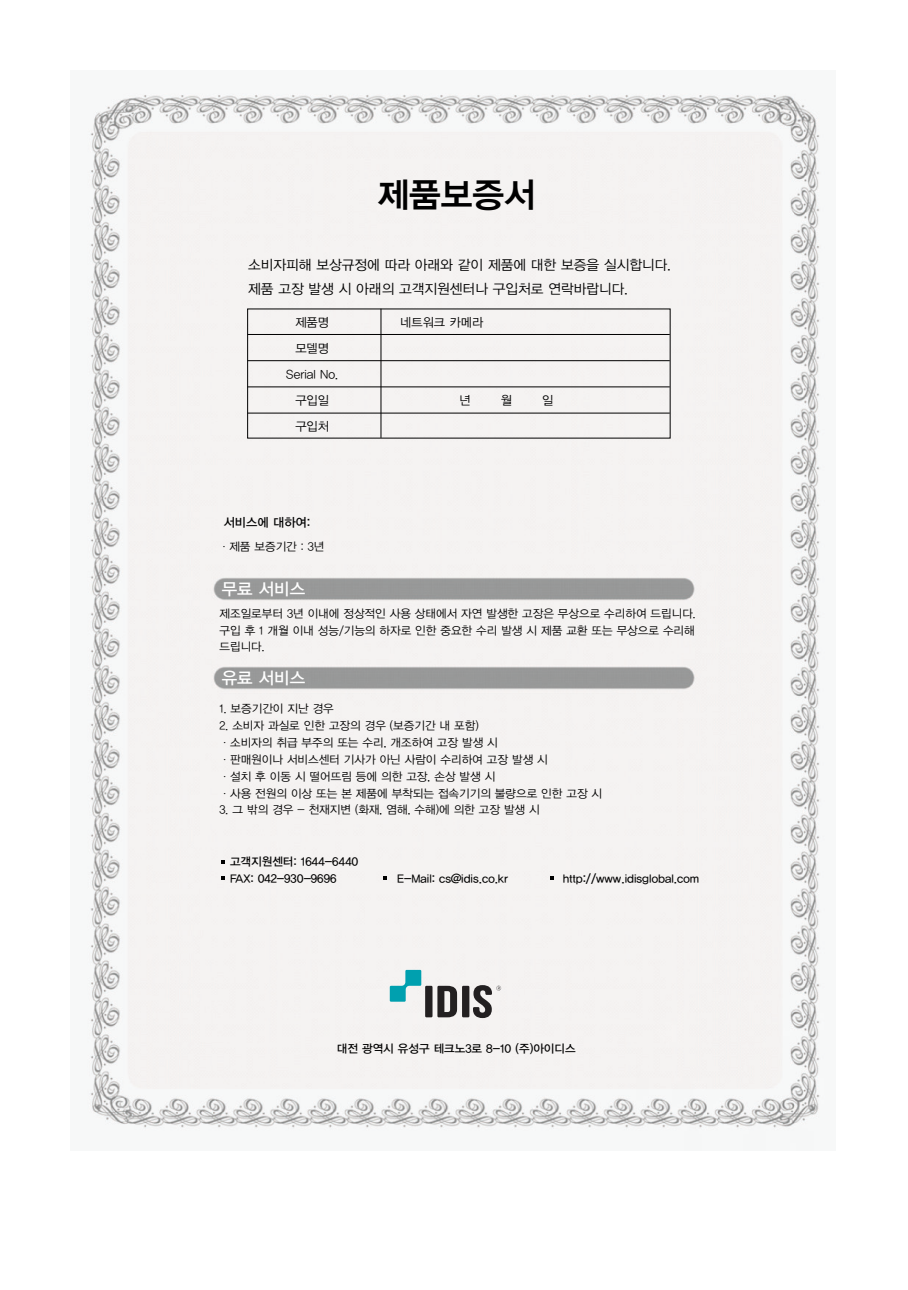
<style>
.page{position:relative;width:908px;height:1290px;background:#fff}
.page>*{position:absolute;margin:0;border:0;box-sizing:border-box;transform-origin:0 0}
.t1{font:34.5px "YDVYGO14";color:#000}
.t2{font:16.75px "YDVYGO13";color:#fff}
.t3{font:13.75px/24.5px "YDVYGO12";color:#000}
.t4{font:12.25px/26px "YDVYGO12";color:#000;text-align:center}
.t5{font:12.25px "YDVYGO13";color:#000}
.t6{font:11.5px/16.8px "YDVYGO12";color:#000;text-align:justify}
.t7{font:11.5px/16.8px "YDVYGO13";color:#000}
</style>
<div class="page">
<img style="left:88px;top:93px;width:733px;height:1038px">
<svg style="left:221px;top:860px;width:4px;height:3px"></svg>
<svg style="left:221px;top:876px;width:4px;height:4px"></svg>
<svg style="left:383px;top:876px;width:4px;height:4px"></svg>
<svg style="left:549px;top:876px;width:4px;height:4px"></svg>
<hr style="left:247px;top:334px;width:422px;height:1px;background:#000">
<hr style="left:247px;top:360px;width:422px;height:1px;background:#000">
<hr style="left:247px;top:386px;width:422px;height:1px;background:#000">
<hr style="left:247px;top:413px;width:422px;height:1px;background:#000">
<hr style="left:380px;top:309px;width:1px;height:129px;background:#000">
<svg style="left:389px;top:970px;width:32px;height:32px"></svg>
<svg style="left:437px;top:986px;width:20px;height:31px"></svg>
<div style="left:425px;top:986px;width:7px;height:31px;background:#232021"></div>
<div style="left:462px;top:986px;width:7px;height:31px;background:#232021"></div>
<svg style="left:473px;top:985px;width:28px;height:33px"></svg>
<h1 class="t1" style="left:377px;top:172px;width:160px">제품보증서</h1>
<p class="t3" style="left:248px;top:251px;width:424px">소비자피해 보상규정에 따라 아래와 같이 제품에 대한 보증을 실시합니다. 제품 고장 발생 시 아래의 고객지원센터나 구입처로 연락바랍니다.</p>
<p class="t4" style="left:286px;top:308px;width:53px">제품명 모델명<br>Serial No. 구입일 구입처</p>
<p class="t4" style="left:400px;top:308px;width:85px">네트워크 카메라</p>
<p class="t4" style="left:459px;top:386px;width:13px">년</p>
<p class="t4" style="left:500px;top:386px;width:13px">월</p>
<p class="t4" style="left:542px;top:386px;width:13px">일</p>
<p class="t5" style="left:223px;top:514px;width:88px">서비스에 대하여:</p>
<p class="t6" style="left:219px;top:537px;width:107px">ㆍ제품 보증기간 : 3년</p>
<h2 class="t2" style="left:222px;top:578px;width:85px">무료 서비스</h2>
<p class="t6" style="left:219px;top:605px;width:477px;line-height:16px">제조일로부터 3년 이내에 정상적인 사용 상태에서 자연 발생한 고장은 무상으로 수리하여 드립니다. 구입 후 1 개월 이내 성능/기능의 하자로 인한 중요한 수리 발생 시 제품 교환 또는 무상으로 수리해 드립니다.</p>
<h2 class="t2" style="left:222px;top:666px;width:85px">유료 서비스</h2>
<p class="t6" style="left:219px;top:700px;width:116px">1. 보증기간이 지난 경우</p>
<p class="t6" style="left:219px;top:717px;width:384px;text-align:left">2. 소비자 과실로 인한 고장의 경우 (보증기간 내 포함)<br>ㆍ소비자의 취급 부주의 또는 수리, 개조하여 고장 발생 시<br>ㆍ판매원이나 서비스센터 기사가 아닌 사람이 수리하여 고장 발생 시<br>ㆍ설치 후 이동 시 떨어뜨림 등에 의한 고장, 손상 발생 시<br>ㆍ사용 전원의 이상 또는 본 제품에 부착되는 접속기기의 불량으로 인한 고장 시</p>
<p class="t6" style="left:219px;top:801px;width:321px">3. 그 밖의 경우 - 천재지변 (화재, 염해, 수해)에 의한 고장 발생 시</p>
<p class="t7" style="left:230px;top:853px;width:130px">고객지원센터: 1644-6440<br>FAX: 042-930-9696</p>
<p class="t7" style="left:397px;top:870px;width:112px">E-Mail: cs@idis.co.kr</p>
<p class="t7" style="left:562px;top:870px;width:138px">http://www.idisglobal.com</p>
<p class="t7" style="left:337px;top:1040px;width:240px">대전 광역시 유성구 테크노3로 8-10 (주)아이디스</p>
</div>
